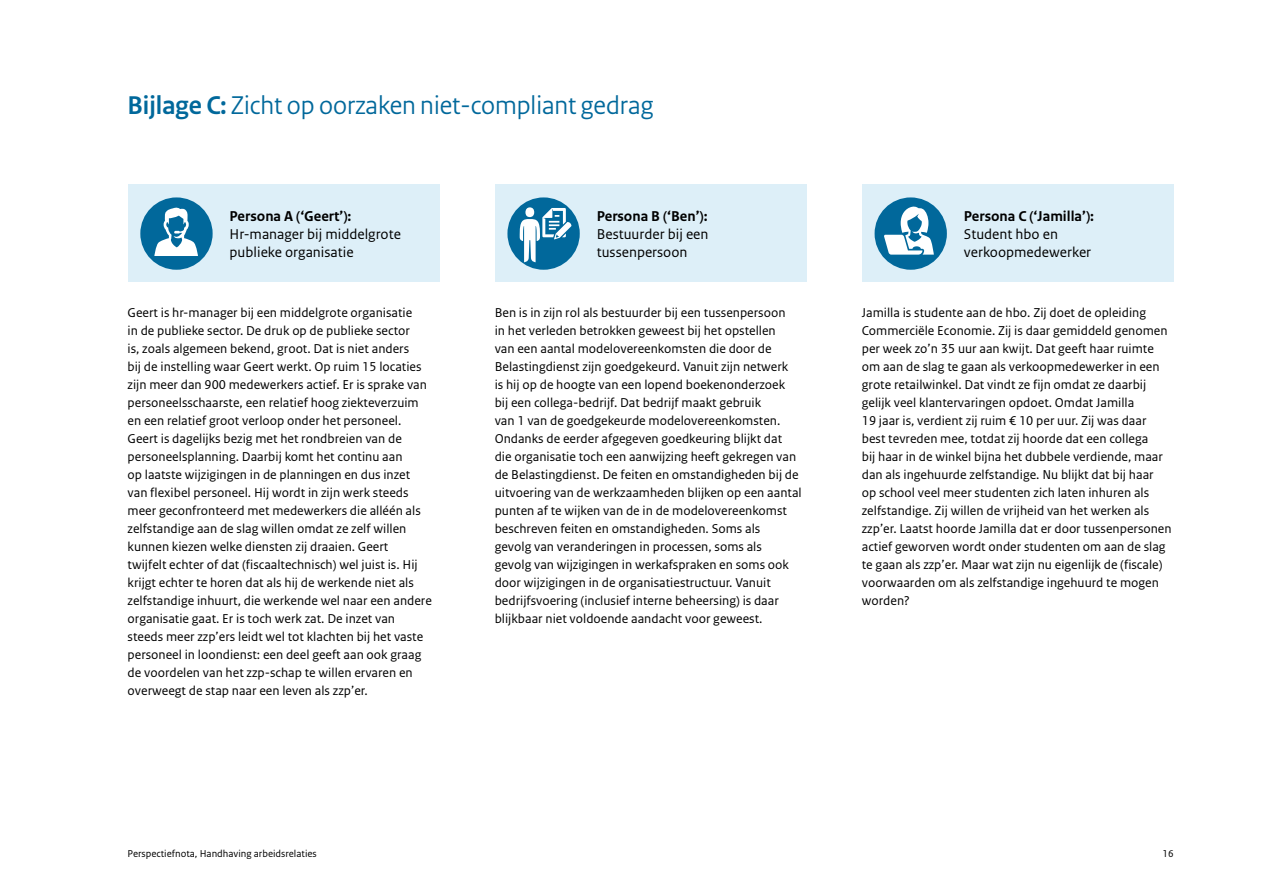
<style>
.page{position:relative;width:1263px;height:893px;background:#fff}
.page>*{position:absolute;margin:0;border:0;box-sizing:border-box;transform-origin:0 0}
.H2_Bijlage{font:27px "Rijksoverheid Sans Heading";color:#01689b}
.Persona{font:15px/18px "Rijksoverheid Sans Text";color:#000}
.Persona-2{font:700 15px "Rijksoverheid Sans Text";color:#000}
.Body{font:13.5px/18px "Rijksoverheid Sans Text";color:#000}
.t1{font:10.5px "Rijksoverheid Sans Text";color:#000}
.s1{font-weight:700}
</style>
<div class="page">
<div style="left:128px;top:184px;width:311px;height:62px;background:#ddeff8"></div>
<div style="left:128px;top:202px;width:311px;height:80px;background:#ddeff8"></div>
<div style="left:495px;top:184px;width:311px;height:62px;background:#ddeff8"></div>
<div style="left:495px;top:202px;width:311px;height:80px;background:#ddeff8"></div>
<div style="left:862px;top:184px;width:312px;height:62px;background:#ddeff8"></div>
<div style="left:862px;top:202px;width:312px;height:80px;background:#ddeff8"></div>
<div style="left:140px;top:197px;width:73px;height:73px;background:#01689b;border-radius:50%"></div>
<svg style="left:154px;top:207px;width:44px;height:49px"></svg>
<div style="left:507px;top:197px;width:73px;height:73px;background:#01689b;border-radius:50%"></div>
<svg style="left:519px;top:208px;width:53px;height:54px"></svg>
<div style="left:874px;top:197px;width:73px;height:73px;background:#01689b;border-radius:50%"></div>
<svg style="left:884px;top:206px;width:50px;height:49px"></svg>
<h2 class="H2_Bijlage" style="left:128px;top:89px;width:527px"><span class="s1">Bijlage C:</span> Zicht op oorzaken niet-compliant gedrag</h2>
<p class="Persona-2" style="left:230px;top:208px;width:123px">Persona A (‘Geert’):</p>
<p class="Persona" style="left:230px;top:226px;width:173px">Hr-manager bij middelgrote publieke organisatie</p>
<p class="Persona-2" style="left:597px;top:208px;width:112px">Persona B (‘Ben’):</p>
<p class="Persona" style="left:597px;top:226px;width:113px">Bestuurder bij een tussenpersoon</p>
<p class="Persona-2" style="left:964px;top:208px;width:132px">Persona C (‘Jamilla’):</p>
<p class="Persona" style="left:964px;top:226px;width:129px">Student hbo en verkoopmedewerker</p>
<p class="Body" style="left:128px;top:304px;width:306px">Geert is hr-manager bij een middelgrote organisatie<br>in de publieke sector. De druk op de publieke sector<br>is, zoals algemeen bekend, groot. Dat is niet anders<br>bij de instelling waar Geert werkt. Op ruim 15 locaties zijn meer dan 900 medewerkers actief. Er is sprake van personeelsschaarste, een relatief hoog ziekteverzuim en een relatief groot verloop onder het personeel.<br>Geert is dagelijks bezig met het rondbreien van de personeelsplanning. Daarbij komt het continu aan<br>op laatste wijzigingen in de planningen en dus inzet van flexibel personeel. Hij wordt in zijn werk steeds meer geconfronteerd met medewerkers die alléén als zelfstandige aan de slag willen omdat ze zelf willen kunnen kiezen welke diensten zij draaien. Geert<br>twijfelt echter of dat (fiscaaltechnisch) wel juist is. Hij krijgt echter te horen dat als hij de werkende niet als zelfstandige inhuurt, die werkende wel naar een andere organisatie gaat. Er is toch werk zat. De inzet van steeds meer zzp’ers leidt wel tot klachten bij het vaste personeel in loondienst: een deel geeft aan ook graag de voordelen van het zzp-schap te willen ervaren en overweegt de stap naar een leven als zzp’er.</p>
<p class="Body" style="left:495px;top:304px;width:308px">Ben is in zijn rol als bestuurder bij een tussenpersoon<br>in het verleden betrokken geweest bij het opstellen<br>van een aantal modelovereenkomsten die door de Belastingdienst zijn goedgekeurd. Vanuit zijn netwerk<br>is hij op de hoogte van een lopend boekenonderzoek bij een collega-bedrijf. Dat bedrijf maakt gebruik<br>van 1 van de goedgekeurde modelovereenkomsten.<br>Ondanks de eerder afgegeven goedkeuring blijkt dat die organisatie toch een aanwijzing heeft gekregen van de Belastingdienst. De feiten en omstandigheden bij de uitvoering van de werkzaamheden blijken op een aantal punten af te wijken van de in de modelovereenkomst beschreven feiten en omstandigheden. Soms als<br>gevolg van veranderingen in processen, soms als gevolg van wijzigingen in werkafspraken en soms ook door wijzigingen in de organisatiestructuur. Vanuit bedrijfsvoering (inclusief interne beheersing) is daar blijkbaar niet voldoende aandacht voor geweest.</p>
<p class="Body" style="left:862px;top:304px;width:311px">Jamilla is studente aan de hbo. Zij doet de opleiding Commerciële Economie. Zij is daar gemiddeld genomen per week zo’n 35 uur aan kwijt. Dat geeft haar ruimte om aan de slag te gaan als verkoopmedewerker in een grote retailwinkel. Dat vindt ze fijn omdat ze daarbij gelijk veel klantervaringen opdoet. Omdat Jamilla<br>19 jaar is, verdient zij ruim € 10 per uur. Zij was daar best tevreden mee, totdat zij hoorde dat een collega<br>bij haar in de winkel bijna het dubbele verdiende, maar dan als ingehuurde zelfstandige. Nu blijkt dat bij haar<br>op school veel meer studenten zich laten inhuren als zelfstandige. Zij willen de vrijheid van het werken als zzp’er. Laatst hoorde Jamilla dat er door tussenpersonen actief geworven wordt onder studenten om aan de slag te gaan als zzp’er. Maar wat zijn nu eigenlijk de (fiscale) voorwaarden om als zelfstandige ingehuurd te mogen worden?</p>
<p class="t1" style="left:128px;top:848px;width:191px">Perspectiefnota, Handhaving arbeidsrelaties</p>
<p class="t1" style="left:1162px;top:848px;width:13px">16</p>
</div>
